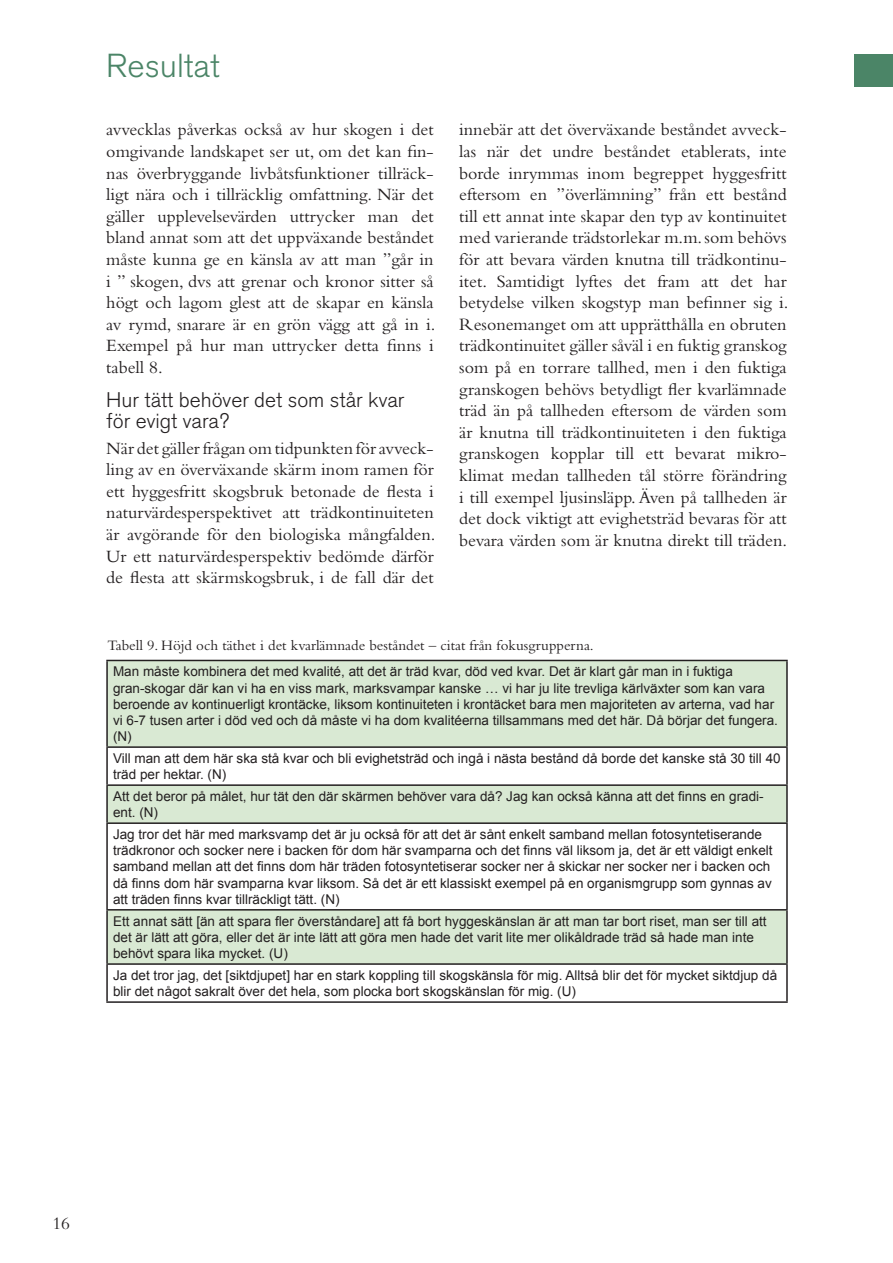
<style>
.page{position:relative;width:893px;height:1263px;background:#fff}
.page>*{position:absolute;margin:0;border:0;box-sizing:border-box;transform-origin:0 0}
.Rubrik_top{font:300 33px "Akzidenz Grotesk BQ";color:#4b8567}
.Underrubrik2{font:300 21px/21px "Akzidenz Grotesk BQ";color:#231f20}
.t1{font:18px/21.6px "Bembo Std";color:#231f20;text-align:justify}
.Bildtext{font:15px "Bembo Std";color:#231f20}
.Tabelltext{font:13.5px/16.2px "Arial";color:#231f20}
</style>
<div class="page">
<div style="left:855px;top:54px;width:38px;height:33px;background:#4b8567"></div>
<svg style="left:108px;top:661px;width:678px;height:302px;fill:#d9e9d3"></svg>
<hr style="left:106px;top:660px;width:682px;height:1px;background:#231f20">
<hr style="left:106px;top:661px;width:2px;height:85px;background:#231f20">
<hr style="left:786px;top:661px;width:2px;height:85px;background:#231f20">
<hr style="left:106px;top:746px;width:682px;height:2px;background:#231f20">
<hr style="left:106px;top:748px;width:2px;height:36px;background:#231f20">
<hr style="left:786px;top:748px;width:2px;height:36px;background:#231f20">
<hr style="left:106px;top:784px;width:682px;height:2px;background:#231f20">
<hr style="left:106px;top:786px;width:2px;height:36px;background:#231f20">
<hr style="left:786px;top:786px;width:2px;height:36px;background:#231f20">
<hr style="left:106px;top:822px;width:682px;height:2px;background:#231f20">
<hr style="left:106px;top:824px;width:2px;height:85px;background:#231f20">
<hr style="left:786px;top:824px;width:2px;height:85px;background:#231f20">
<hr style="left:106px;top:909px;width:682px;height:1px;background:#231f20">
<hr style="left:106px;top:910px;width:2px;height:53px;background:#231f20">
<hr style="left:786px;top:910px;width:2px;height:53px;background:#231f20">
<hr style="left:106px;top:963px;width:682px;height:2px;background:#231f20">
<hr style="left:106px;top:965px;width:2px;height:36px;background:#231f20">
<hr style="left:786px;top:965px;width:2px;height:36px;background:#231f20">
<hr style="left:106px;top:1001px;width:682px;height:2px;background:#231f20">
<p class="Rubrik_top" style="left:106px;top:47px;width:115px">Resultat</p>
<p class="t1" style="left:106px;top:119px;width:331px">avvecklas påverkas också av hur skogen i det omgivande landskapet ser ut, om det kan fin&shy;nas överbryggande livbåtsfunktioner tillräck&shy;ligt nära och i tillräcklig omfattning. När det gäller upplevelsevärden uttrycker man det bland annat som att det uppväxande beståndet måste kunna ge en känsla av att man ”går in i ” skogen, dvs att grenar och kronor sitter så högt och lagom glest att de skapar en känsla av rymd, snarare är en grön vägg att gå in i.<br>Exempel på hur man uttrycker detta finns i tabell 8.</p>
<p class="Underrubrik2" style="left:106px;top:389px;width:300px">Hur tätt behöver det som står kvar för evigt vara?</p>
<p class="t1" style="left:106px;top:437px;width:331px">När det gäller frågan om tidpunkten för avveck&shy;ling av en överväxande skärm inom ramen för ett hyggesfritt skogsbruk betonade de flesta i naturvärdesperspektivet att trädkontinuiteten är avgörande för den biologiska mångfalden.<br>Ur ett naturvärdesperspektiv bedömde därför de flesta att skärmskogsbruk, i de fall där det</p>
<p class="t1" style="left:459px;top:119px;width:331px">innebär att det överväxande beståndet avveck&shy;las när det undre beståndet etablerats, inte borde inrymmas inom begreppet hyggesfritt eftersom en ”överlämning” från ett bestånd till ett annat inte skapar den typ av kontinuitet med varierande trädstorlekar m.m. som behövs för att bevara värden knutna till trädkontinu&shy;itet. Samtidigt lyftes det fram att det har betydelse vilken skogstyp man befinner sig i.<br>Resonemanget om att upprätthålla en obruten trädkontinuitet gäller såväl i en fuktig granskog som på en torrare tallhed, men i den fuktiga granskogen behövs betydligt fler kvarlämnade träd än på tallheden eftersom de värden som är knutna till trädkontinuiteten i den fuktiga granskogen kopplar till ett bevarat mikro&shy;klimat medan tallheden tål större förändring i till exempel ljusinsläpp. Även på tallheden är det dock viktigt att evighetsträd bevaras för att bevara värden som är knutna direkt till träden.</p>
<p class="Bildtext" style="left:107px;top:637px;width:488px">Tabell 9. Höjd och täthet i det kvarlämnade beståndet – citat från fokusgrupperna.</p>
<p class="Tabelltext" style="left:113px;top:664px;width:666px">Man måste kombinera det med kvalité, att det är träd kvar, död ved kvar. Det är klart går man in i fuktiga gran-skogar där kan vi ha en viss mark, marksvampar kanske … vi har ju lite trevliga kärlväxter som kan vara beroende av kontinuerligt krontäcke, liksom kontinuiteten i krontäcket bara men majoriteten av arterna, vad har vi 6-7 tusen arter i död ved och då måste vi ha dom kvalitéerna tillsammans med det här. Då börjar det fungera. (N)</p>
<p class="Tabelltext" style="left:113px;top:750px;width:669px">Vill man att dem här ska stå kvar och bli evighetsträd och ingå i nästa bestånd då borde det kanske stå 30 till 40 träd per hektar. (N)</p>
<p class="Tabelltext" style="left:113px;top:788px;width:652px">Att det beror på målet, hur tät den där skärmen behöver vara då? Jag kan också känna att det finns en gradi&shy;ent. (N)</p>
<p class="Tabelltext" style="left:113px;top:826px;width:661px">Jag tror det här med marksvamp det är ju också för att det är sånt enkelt samband mellan fotosyntetiserande trädkronor och socker nere i backen för dom här svamparna och det finns väl liksom ja, det är ett väldigt enkelt samband mellan att det finns dom här träden fotosyntetiserar socker ner å skickar ner socker ner i backen och då finns dom här svamparna kvar liksom. Så det är ett klassiskt exempel på en organismgrupp som gynnas av att träden finns kvar tillräckligt tätt. (N)</p>
<p class="Tabelltext" style="left:113px;top:913px;width:655px">Ett annat sätt [än att spara fler överståndare] att få bort hyggeskänslan är att man tar bort riset, man ser till att det är lätt att göra, eller det är inte lätt att göra men hade det varit lite mer olikåldrade träd så hade man inte behövt spara lika mycket. (U)</p>
<p class="Tabelltext" style="left:113px;top:967px;width:666px">Ja det tror jag, det [siktdjupet] har en stark koppling till skogskänsla för mig. Alltså blir det för mycket siktdjup då blir det något sakralt över det hela, som plocka bort skogskänslan för mig. (U)</p>
<p class="t1" style="left:52px;top:1212px;width:19px">16</p>
</div>
